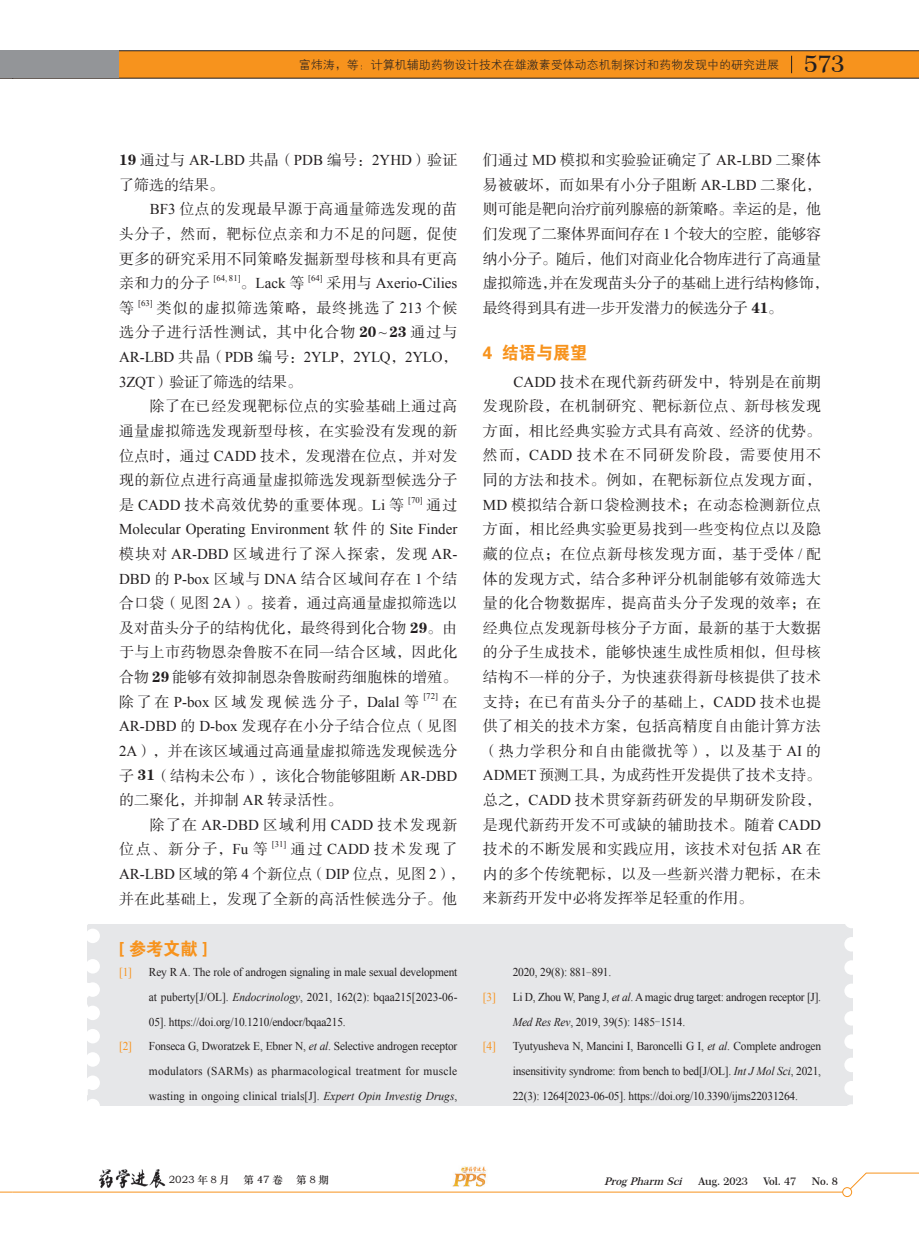
<style>
.page{position:relative;width:919px;height:1238px;background:#fff}
.page>*{position:absolute;margin:0;border:0;box-sizing:border-box;transform-origin:0 0}
.t1{font:600 23.1px "Century 751 BT";color:#231f20}
.t2{font:18px "FZDHTK GBK1 0";color:#f7931d;scale:.95 1}
.t3{font:15px/24.6px "FZSSK GBK1 0";letter-spacing:.025em;color:#231f20;text-align:justify}
.t4{font:15px/24.6px "FZSSK GBK1 0";letter-spacing:-.02em;color:#231f20}
.t5{font:15px "Times New Roman";color:#231f20}
.t6{font:15px/24.6px "FZSSK GBK1 0";letter-spacing:.055em;color:#231f20;text-align:right}
.t7{font:15px/24.6px "FZSSK GBK1 0";letter-spacing:.085em;color:#231f20}
.t8{font:15px "Times New Roman";letter-spacing:-.02em;color:#231f20}
.t9{font:15px "FZSSK GBK1 0";letter-spacing:.05em;color:#231f20}
.t10{font:12px/24.6px "Times New Roman";letter-spacing:-.015em;color:#231f20;text-align:justify;scale:.95 1}
.t11{font:12px "FZXH1 K GBK1 0";color:#231f20}
.t12{font:12px "Times New Roman";color:#f7931d;scale:.95 1}
.t13{font:600 10.5px "Century 751 BT";color:#231f20}
.t14{font:10.5px "ST Zhongsong";letter-spacing:.125em;color:#231f20}
.t15{font:italic 600 10.5px "Century 751 BT";color:#231f20}
.t16{font:8.7px "Times New Roman";color:#231f20}
.s1{font-family:"FZCSK GBK1 0"}
.s2{font-family:"FZSSK GBK1 0"}
.s3{font-family:"Times New Roman"}
.s4{font-style:italic}
.s5{font-family:"Sim Sun"}
</style>
<div class="page">
<svg style="left:849px;top:1172px;width:69px;height:20px"></svg>
<hr style="left:13px;top:1191px;width:834px;height:1px;background:#f7931d">
<div style="left:842px;top:1187px;width:9px;height:9px;background:#fff;border-radius:50%"></div>
<div style="left:842px;top:1187px;width:9px;height:9px;border:1px solid #f7931d;border-radius:50%"></div>
<svg style="left:0;top:1191px;width:13px;height:1px"></svg>
<img style="left:452px;top:1166px;width:34px;height:21px">
<img style="left:98px;top:1169px;width:68px;height:20px">
<div style="left:87px;top:924px;width:766px;height:181px;background:#e6e7e9"></div>
<div style="left:844px;top:983px;width:14px;height:15px;background:#fff;border-radius:50%"></div>
<div style="left:844px;top:960px;width:14px;height:14px;background:#fff;border-radius:50%"></div>
<div style="left:844px;top:937px;width:14px;height:14px;background:#fff;border-radius:50%"></div>
<div style="left:844px;top:913px;width:14px;height:15px;background:#fff;border-radius:50%"></div>
<div style="left:844px;top:1104px;width:14px;height:14px;background:#fff;border-radius:50%"></div>
<div style="left:844px;top:1080px;width:14px;height:15px;background:#fff;border-radius:50%"></div>
<div style="left:844px;top:1057px;width:14px;height:15px;background:#fff;border-radius:50%"></div>
<div style="left:844px;top:1034px;width:14px;height:14px;background:#fff;border-radius:50%"></div>
<div style="left:844px;top:1011px;width:14px;height:14px;background:#fff;border-radius:50%"></div>
<div style="left:85px;top:928px;width:15px;height:15px;background:#fff;border-radius:50%"></div>
<div style="left:85px;top:959px;width:15px;height:14px;background:#fff;border-radius:50%"></div>
<div style="left:85px;top:982px;width:15px;height:14px;background:#fff;border-radius:50%"></div>
<div style="left:85px;top:1005px;width:15px;height:15px;background:#fff;border-radius:50%"></div>
<div style="left:85px;top:1028px;width:15px;height:15px;background:#fff;border-radius:50%"></div>
<div style="left:85px;top:1052px;width:15px;height:14px;background:#fff;border-radius:50%"></div>
<div style="left:85px;top:1075px;width:15px;height:14px;background:#fff;border-radius:50%"></div>
<div style="left:85px;top:1098px;width:15px;height:15px;background:#fff;border-radius:50%"></div>
<svg style="left:87px;top:959px;width:4px;height:48px"></svg>
<svg style="left:87px;top:1087px;width:3px;height:14px"></svg>
<svg style="left:0;top:50px;width:918px;height:29px;background:#dc8d2f"></svg>
<p class="t11" style="left:299px;top:58px;width:481px">富炜涛，等：计算机辅助药物设计技术在雄激素受体动态机制探讨和药物发现中的研究进展</p>
<h1 class="t1" style="left:804px;top:50px;width:42px">573</h1>
<p class="t5" style="left:119px;top:150px;width:340px"><span class="s1">19</span> <span class="s2">通过与</span> AR-LBD <span class="s2">共晶（</span>PDB <span class="s2">编号：</span>2YHD<span class="s2">）验证</span></p>
<p class="t3" style="left:119px;top:173px;width:107px">了筛选的结果。</p>
<p class="t3" style="left:150px;top:198px;width:309px"><span class="s3">BF3</span> 位点的发现最早源于高通量筛选发现的苗</p>
<p class="t3" style="left:119px;top:222px;width:340px">头分子，然而，靶标位点亲和力不足的问题，促使</p>
<p class="t3" style="left:119px;top:247px;width:340px">更多的研究采用不同策略发掘新型母核和具有更高</p>
<p class="t3" style="left:119px;top:271px;width:92px">亲和力的分子</p>
<p class="t16" style="left:214px;top:272px;width:28px">[64, 81]</p>
<p class="t5" style="left:240px;top:273px;width:65px"><span class="s2">。</span>Lack <span class="s2">等</span></p>
<p class="t16" style="left:308px;top:272px;width:16px">[64]</p>
<p class="t5" style="left:326px;top:273px;width:132px"><span class="s2">采用与</span> Axerio-Cilies</p>
<p class="t3" style="left:119px;top:296px;width:16px">等</p>
<p class="t16" style="left:138px;top:297px;width:16px">[63]</p>
<p class="t6" style="left:119px;top:296px;width:340px">类似的虚拟筛选策略，最终挑选了 <span class="s3">213</span> 个候<br>选分子进行活性测试，其中化合物 <span class="s1">20</span><span class="s3">~</span><span class="s1">23</span> 通过与</p>
<p class="t8" style="left:119px;top:347px;width:340px">AR-LBD <span class="s2">共晶（</span>PDB <span class="s2">编号：</span>2YLP<span class="s2">，</span>2YLQ<span class="s2">，</span>2YLO<span class="s2">，</span></p>
<p class="t4" style="left:119px;top:370px;width:184px"><span class="s3">3ZQT</span>）验证了筛选的结果。</p>
<p class="t3" style="left:150px;top:394px;width:309px">除了在已经发现靶标位点的实验基础上通过高</p>
<p class="t3" style="left:119px;top:419px;width:340px">通量虚拟筛选发现新型母核，在实验没有发现的新</p>
<p class="t3" style="left:119px;top:444px;width:340px">位点时，通过 <span class="s3">CADD</span> 技术，发现潜在位点，并对发</p>
<p class="t3" style="left:119px;top:468px;width:340px">现的新位点进行高通量虚拟筛选发现新型候选分子</p>
<p class="t9" style="left:119px;top:497px;width:286px">是 <span class="s3">CADD</span> 技术高效优势的重要体现。<span class="s3">Li</span> 等</p>
<p class="t16" style="left:408px;top:494px;width:16px">[70]</p>
<p class="t3" style="left:426px;top:493px;width:32px">通过</p>
<p class="t5" style="left:119px;top:519px;width:340px">Molecular Operating Environment <span class="s2">软件的</span> Site Finder</p>
<p class="t3" style="left:119px;top:542px;width:340px">模块对 <span class="s3">AR-DBD</span> 区域进行了深入探索，发现 <span class="s3">AR-DBD</span> 的 <span class="s3">P-box</span> 区域与 <span class="s3">DNA</span> 结合区域间存在 <span class="s3">1</span> 个结合口袋（见图 <span class="s3">2A</span>）。接着，通过高通量虚拟筛选以及对苗头分子的结构优化，最终得到化合物 <span class="s1">29</span>。由于与上市药物恩杂鲁胺不在同一结合区域，因此化合物 <span class="s1">29</span> 能够有效抑制恩杂鲁胺耐药细胞株的增殖。除了在 <span class="s3">P-box</span> 区域发现候选分子，<span class="s3">Dalal</span> 等</p>
<p class="t16" style="left:423px;top:690px;width:16px">[72]</p>
<p class="t3" style="left:119px;top:690px;width:340px;text-indent:323px">在<span class="s3">AR-DBD</span> 的 <span class="s3">D-box</span> 发现存在小分子结合位点（见图<span class="s3">2A</span>），并在该区域通过高通量虚拟筛选发现候选分子 <span class="s1">31</span>（结构未公布），该化合物能够阻断 <span class="s3">AR-DBD</span>的二聚化，并抑制 <span class="s3">AR</span> 转录活性。</p>
<p class="t7" style="left:119px;top:813px;width:340px;text-indent:31px">除了在 <span class="s3">AR-DBD</span> 区域利用 <span class="s3">CADD</span> 技术发现新位点、新分子，<span class="s3">Fu</span> 等</p>
<p class="t16" style="left:272px;top:838px;width:16px">[31]</p>
<p class="t3" style="left:119px;top:837px;width:347px;text-align:left;text-indent:172px">通过 <span class="s3">CADD</span> 技术发现了<br><span class="s3">AR-LBD</span> 区域的第 <span class="s3">4</span> 个新位点（<span class="s3">DIP</span> 位点，见图 <span class="s3">2</span>），并在此基础上，发现了全新的高活性候选分子。他</p>
<p class="t2" style="left:119px;top:938px;width:94px">[ 参考文献 ]</p>
<p class="t12" style="left:119px;top:964px;width:15px">[1]</p>
<p class="t10" style="left:149px;top:959px;width:326px">Rey R A. The role of androgen signaling in male sexual development at puberty[J/OL]. <span class="s4">Endocrinology</span>, 2021, 162(2): bqaa215[2023-06- 05]. https://doi.org/10.1210/endocr/bqaa215.</p>
<p class="t12" style="left:119px;top:1038px;width:15px">[2]</p>
<p class="t10" style="left:149px;top:1033px;width:326px">Fonseca G, Dworatzek E, Ebner N, <span class="s4">et al</span>. Selective androgen receptor modulators (SARMs) as pharmacological treatment for muscle wasting in ongoing clinical trials[J]. <span class="s4">Expert Opin Investig Drugs</span>,</p>
<p class="t4" style="left:483px;top:148px;width:347px">们通过 <span class="s3">MD</span> 模拟和实验验证确定了 <span class="s3">AR-LBD</span> 二聚体易被破坏，而如果有小分子阻断 <span class="s3">AR-LBD</span> 二聚化，则可能是靶向治疗前列腺癌的新策略。幸运的是，他们发现了二聚体界面间存在 <span class="s3">1</span> 个较大的空腔，能够容纳小分子。随后，他们对商业化合物库进行了高通量虚拟筛选，并在发现苗头分子的基础上进行结构修饰，最终得到具有进一步开发潜力的候选分子 <span class="s1">41</span>。</p>
<p class="t2" style="left:483px;top:343px;width:111px">4 结语与展望</p>
<p class="t3" style="left:483px;top:370px;width:340px;text-indent:31px"><span class="s3">CADD</span> 技术在现代新药研发中，特别是在前期发现阶段，在机制研究、靶标新位点、新母核发现方面，相比经典实验方式具有高效、经济的优势。然而，<span class="s3">CADD</span> 技术在不同研发阶段，需要使用不同的方法和技术。例如，在靶标新位点发现方面，<span class="s3">MD</span> 模拟结合新口袋检测技术；在动态检测新位点方面，相比经典实验更易找到一些变构位点以及隐藏的位点；在位点新母核发现方面，基于受体 <span class="s3">/</span> 配体的发现方式，结合多种评分机制能够有效筛选大量的化合物数据库，提高苗头分子发现的效率；在经典位点发现新母核分子方面，最新的基于大数据的分子生成技术，能够快速生成性质相似，但母核结构不一样的分子，为快速获得新母核提供了技术支持；在已有苗头分子的基础上，<span class="s3">CADD</span> 技术也提供了相关的技术方案，包括高精度自由能计算方法（热力学积分和自由能微扰等），以及基于 <span class="s3">AI</span> 的<span class="s3">ADMET</span> 预测工具，为成药性开发提供了技术支持。总之，<span class="s3">CADD</span> 技术贯穿新药研发的早期研发阶段，是现代新药开发不可或缺的辅助技术。随着 <span class="s3">CADD</span>技术的不断发展和实践应用，该技术对包括 <span class="s3">AR</span> 在内的多个传统靶标，以及一些新兴潜力靶标，在未来新药开发中必将发挥举足轻重的作用。</p>
<p class="t10" style="left:512px;top:959px;width:105px">2020, 29(8): 881<span class="s5">-</span>891.</p>
<p class="t12" style="left:483px;top:988px;width:15px">[3]</p>
<p class="t10" style="left:512px;top:984px;width:326px">Li D, Zhou W, Pang J, <span class="s4">et al</span>. A magic drug target: androgen receptor [J].<br><span class="s4">Med Res Rev</span>, 2019, 39(5): 1485<span class="s5">-</span>1514.</p>
<p class="t12" style="left:483px;top:1038px;width:15px">[4]</p>
<p class="t10" style="left:512px;top:1033px;width:326px">Tyutyusheva N, Mancini I, Baroncelli G I, <span class="s4">et al</span>. Complete androgen insensitivity syndrome: from bench to bed[J/OL]. <span class="s4">Int J Mol Sci</span>, 2021, 22(3): 1264[2023-06-05]. https://doi.org/10.3390/ijms22031264.</p>
<p class="t14" style="left:169px;top:1171px;width:63px">2023 年 8 月</p>
<p class="t14" style="left:243px;top:1171px;width:41px">第47卷</p>
<p class="t14" style="left:296px;top:1171px;width:34px">第8期</p>
<p class="t15" style="left:604px;top:1174px;width:83px">ProgPharm Sci</p>
<p class="t13" style="left:698px;top:1174px;width:51px">Aug. 2023</p>
<p class="t13" style="left:763px;top:1174px;width:35px">Vol. 47</p>
<p class="t13" style="left:811px;top:1174px;width:28px">No. 8</p>
</div>
